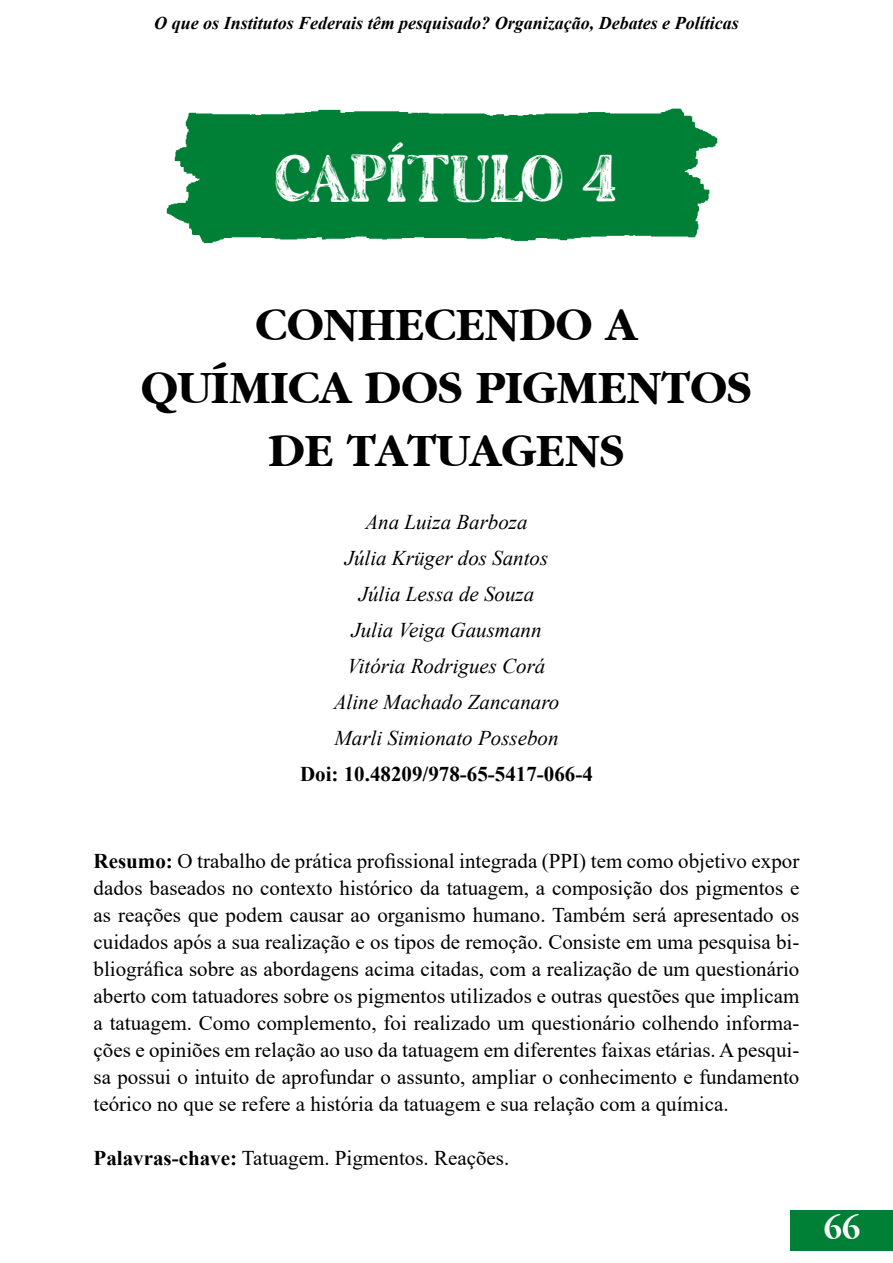
<style>
.page{position:relative;width:893px;height:1263px;background:#fff}
.page>*{position:absolute;margin:0;border:0;box-sizing:border-box;transform-origin:0 0}
.t1{font:900 48px/63px "Garamond Black S Si";color:#000;text-align:center}
.t2{font:42px "The Artisan Marker Serif";color:#fff}
.t3{font:900 33px "Garamond Black S Si";color:#fff}
.t4{font:21px/27px "Times New Roman";color:#000;text-align:justify}
.t5{font:italic 21px/36px "Times New Roman";color:#000;text-align:center}
.t6{font:700 21px "Times New Roman";color:#000}
.t7{font:italic 700 18px "Times New Roman";color:#000}
.s1{font-weight:700}
</style>
<div class="page">
<div style="left:791px;top:1210px;width:102px;height:40px;background:#008037"></div>
<img style="left:166px;top:108px;width:552px;height:135px">
<p class="t7" style="left:154px;top:11px;width:586px">O que os Institutos Federais têm pesquisado? Organização, Debates e Políticas</p>
<h2 class="t2" style="left:275px;top:163px;width:344px">CAPÍTULO 4</h2>
<h1 class="t1" style="left:141px;top:293px;width:612px">CONHECENDO A<br>QUÍMICA DOS PIGMENTOS<br>DE TATUAGENS</h1>
<p class="t5" style="left:334px;top:503px;width:227px">Ana Luiza Barboza<br>Júlia Krüger dos Santos<br>Júlia Lessa de Souza<br>Julia Veiga Gausmann<br>Vitória Rodrigues Corá<br>Aline Machado Zancanaro<br>Marli Simionato Possebon</p>
<p class="t6" style="left:300px;top:759px;width:294px">Doi: 10.48209/978-65-5417-066-4</p>
<p class="t4" style="left:94px;top:846px;width:707px"><span class="s1">Resumo:</span> O trabalho de prática profissional integrada (PPI) tem como objetivo expor dados baseados no contexto histórico da tatuagem, a composição dos pigmentos e as reações que podem causar ao organismo humano. Também será apresentado os cuidados após a sua realização e os tipos de remoção. Consiste em uma pesquisa bi&shy;bliográfica sobre as abordagens acima citadas, com a realização de um questionário aberto com tatuadores sobre os pigmentos utilizados e outras questões que implicam a tatuagem. Como complemento, foi realizado um questionário colhendo informa&shy;ções e opiniões em relação ao uso da tatuagem em diferentes faixas etárias. A pesqui&shy;sa possui o intuito de aprofundar o assunto, ampliar o conhecimento e fundamento teórico no que se refere a história da tatuagem e sua relação com a química.</p>
<p class="t4" style="left:94px;top:1144px;width:417px"><span class="s1">Palavras-chave:</span> Tatuagem. Pigmentos. Reações.</p>
<h3 class="t3" style="left:823px;top:1210px;width:38px">66</h3>
</div>
